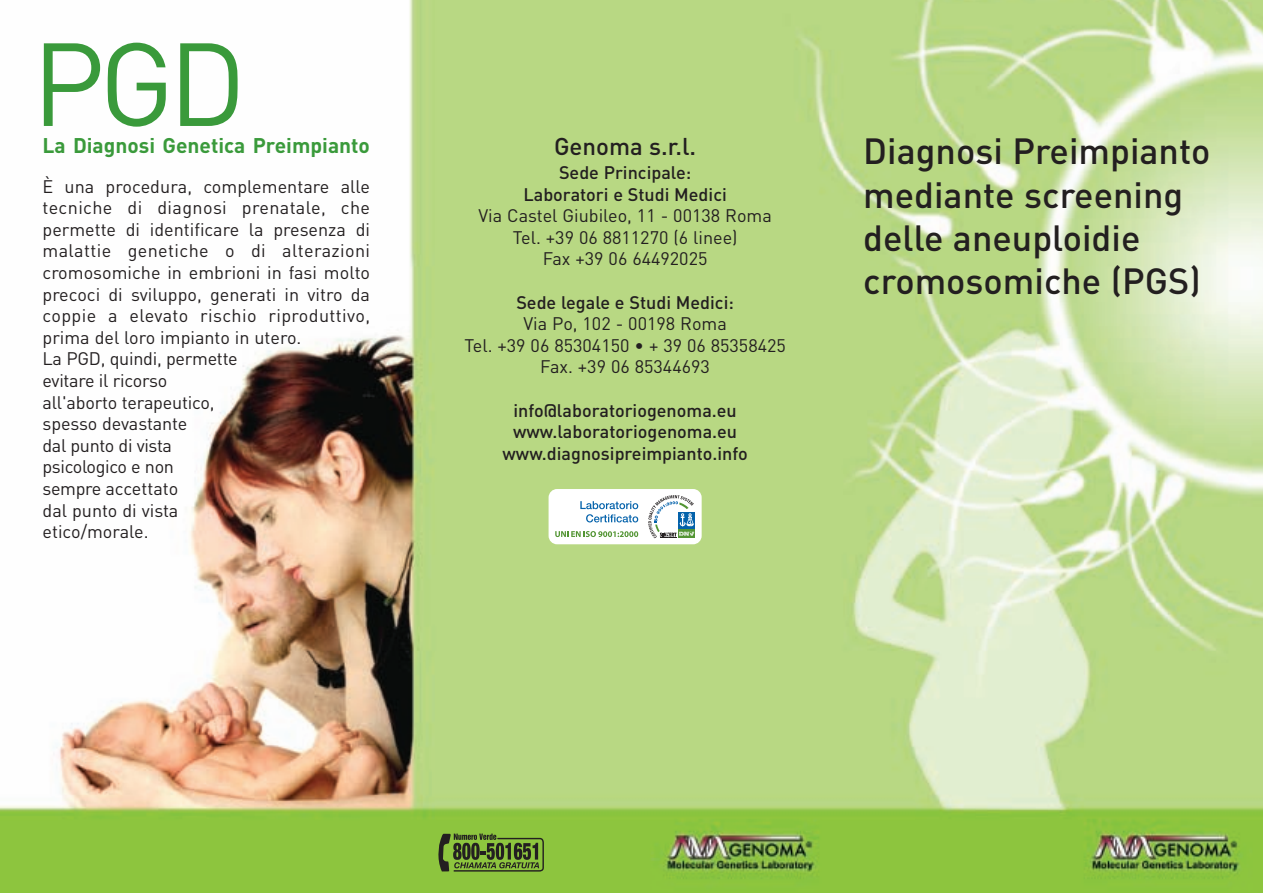
<style>
.page{position:relative;width:1263px;height:893px;background:#fff}
.page>*{position:absolute;margin:0;border:0;box-sizing:border-box;transform-origin:0 0}
.t1{font:116.1px "DIN";color:#3a9a3b}
.t2{font:500 36px/43.2px "DIN";color:#231f20}
.t3{font:500 24px "DIN";color:#231f20}
.t4{font:700 21px "DIN";color:#3a9a3b}
.t5{font:18px/21.6px "DIN";color:#231f20;text-align:center}
.t6{font:500 18px/21.6px "DIN";color:#231f20;text-align:center}
</style>
<div class="page">
<img style="left:0;top:0;width:1263px;height:893px">
<svg style="left:438px;top:834px;width:106px;height:38px;background:#5e7c30"></svg>
<div style="left:549px;top:489px;width:153px;height:55px;background:#fff;border-radius:9px"></div>
<div style="left:678px;top:512px;width:17px;height:17px;background:#0462ab"></div>
<div style="left:678px;top:530px;width:17px;height:8px;background:#539534"></div>
<svg style="left:580px;top:501px;width:58px;height:21px"></svg>
<svg style="left:555px;top:531px;width:83px;height:6px"></svg>
<svg style="left:648px;top:495px;width:46px;height:43px"></svg>
<h1 class="t1" style="left:32px;top:18px;width:216px">PGD</h1>
<p class="t4" style="left:43px;top:133px;width:329px">La Diagnosi Genetica Preimpianto</p>
<p class="t5" style="left:43px;top:176px;width:329px;text-align:left">È una procedura, complementare alle tecniche di diagnosi prenatale, che permette di identificare la presenza di malattie genetiche o di alterazioni cromosomiche in embrioni in fasi molto precoci di sviluppo, generati in vitro da coppie a elevato rischio riproduttivo, prima del loro impianto in utero.<br>La PGD, quindi, permette<br>evitare il ricorso<br>all'aborto terapeutico,<br>spesso devastante<br>dal punto di vista<br>psicologico e non<br>sempre accettato<br>dal punto di vista<br>etico/morale.</p>
<h3 class="t3" style="left:554px;top:133px;width:144px">Genoma s.r.l.</h3>
<p class="t6" style="left:523px;top:162px;width:205px">Sede Principale:<br>Laboratori e Studi Medici</p>
<p class="t5" style="left:478px;top:205px;width:295px">Via Castel Giubileo, 11 - 00138 Roma<br>Tel. +39 06 8811270 (6 linee)<br>Fax +39 06 64492025</p>
<p class="t6" style="left:516px;top:292px;width:219px">Sede legale e Studi Medici:</p>
<p class="t5" style="left:464px;top:313px;width:323px">Via Po, 102 - 00198 Roma<br>Tel. +39 06 85304150 • + 39 06 85358425<br>Fax. +39 06 85344693</p>
<p class="t6" style="left:503px;top:400px;width:247px">info@laboratoriogenoma.eu www.laboratoriogenoma.eu www.diagnosipreimpianto.info</p>
<h2 class="t2" style="left:863px;top:130px;width:349px">Diagnosi Preimpianto mediante screening delle aneuploidie cromosomiche (PGS)</h2>
</div>
